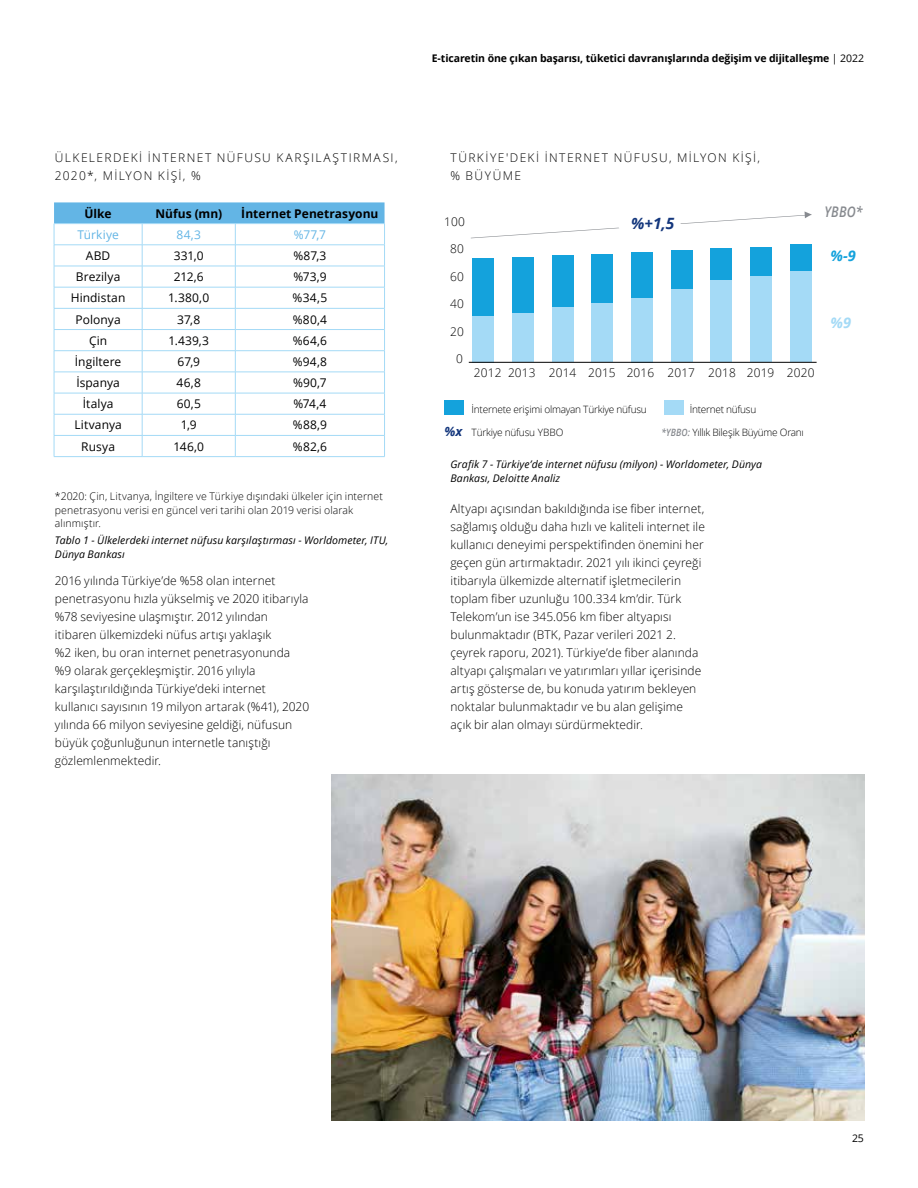
<style>
.page{position:relative;width:918px;height:1188px;background:#fff}
.page>*{position:absolute;margin:0;border:0;box-sizing:border-box;transform-origin:0 0}
.t1{font:italic 700 15.6px "Open Sans";color:#14377d}
.t2{font:italic 600 14.7px "Open Sans";color:#878a8f;scale:.85 1}
.t3{font:italic 700 14.7px "Open Sans";color:#14a2dc}
.t4{font:italic 700 14.7px "Open Sans";color:#a4daf6}
.t5{font:300 12px/18px "Open Sans";letter-spacing:.005em;color:#000}
.t6{font:12px "Open Sans";letter-spacing:.01em;color:#000}
.t7{font:300 12px/18px "Open Sans";letter-spacing:.115em;color:#000}
.t8{font:700 12px "Open Sans";letter-spacing:.005em;color:#000}
.t9{font:12px "Open Sans";letter-spacing:.015em;color:#63b5e5}
.t10{font:300 11.85px "Open Sans";letter-spacing:.01em;color:#000}
.t11{font:italic 10.5px/13.5px "Open Sans";letter-spacing:.01em;color:#000}
.t12{font:300 10.5px/13.5px "Open Sans";letter-spacing:.01em;color:#000}
.t13{font:700 10.5px "Open Sans";letter-spacing:-.01em;color:#000}
.t14{font:10.5px "Open Sans";color:#000}
.t15{font:300 10.05px "Open Sans";letter-spacing:-.025em;color:#000}
.s1{font-weight:400}
.s2{font-weight:700;font-style:italic;font-size:12.9px;color:#14377d}
.s3{font-weight:600;font-style:italic;color:#878a8f}
</style>
<div class="page">
<svg style="left:471px;top:211px;width:341px;height:27px"></svg>
<div style="left:473px;top:259px;width:21px;height:103px;background:#14a2dc"></div>
<div style="left:512px;top:258px;width:22px;height:104px;background:#14a2dc"></div>
<div style="left:552px;top:256px;width:22px;height:106px;background:#14a2dc"></div>
<div style="left:592px;top:255px;width:21px;height:107px;background:#14a2dc"></div>
<div style="left:631px;top:253px;width:22px;height:109px;background:#14a2dc"></div>
<div style="left:671px;top:251px;width:22px;height:111px;background:#14a2dc"></div>
<div style="left:710px;top:249px;width:22px;height:113px;background:#14a2dc"></div>
<div style="left:750px;top:248px;width:22px;height:114px;background:#14a2dc"></div>
<div style="left:790px;top:245px;width:22px;height:117px;background:#14a2dc"></div>
<div style="left:473px;top:316px;width:21px;height:47px;background:#a4daf6"></div>
<div style="left:512px;top:313px;width:22px;height:49px;background:#a4daf6"></div>
<div style="left:552px;top:307px;width:22px;height:55px;background:#a4daf6"></div>
<div style="left:592px;top:304px;width:21px;height:58px;background:#a4daf6"></div>
<div style="left:631px;top:298px;width:22px;height:65px;background:#a4daf6"></div>
<div style="left:671px;top:290px;width:22px;height:72px;background:#a4daf6"></div>
<div style="left:710px;top:280px;width:22px;height:82px;background:#a4daf6"></div>
<div style="left:750px;top:277px;width:22px;height:85px;background:#a4daf6"></div>
<div style="left:790px;top:271px;width:22px;height:91px;background:#a4daf6"></div>
<hr style="left:469px;top:362px;width:348px;height:1px;background:#000">
<div style="left:444px;top:400px;width:20px;height:15px;background:#14a2dc"></div>
<div style="left:664px;top:400px;width:19px;height:15px;background:#a4daf6"></div>
<div style="left:619px;top:215px;width:63px;height:23px;background:#fff;border-radius:50%"></div>
<svg style="left:54px;top:202px;width:331px;height:254px"></svg>
<hr style="left:54px;top:456px;width:88px;height:1px;background:#a4daf6">
<hr style="left:142px;top:456px;width:93px;height:1px;background:#a4daf6">
<hr style="left:235px;top:456px;width:150px;height:1px;background:#a4daf6">
<img style="left:331px;top:774px;width:533px;height:347px">
<p class="t13" style="left:432px;top:51px;width:434px">E-ticaretin öne çıkan başarısı, tüketici davranışlarında değişim ve dijitalleşme <span class="s1">| 2022</span></p>
<p class="t7" style="left:55px;top:148px;width:344px">ÜLKELERDEKİ İNTERNET NÜFUSU KARŞILAŞTIRMASI,<br>2020*, MİLYON KİŞİ, %</p>
<p class="t7" style="left:450px;top:148px;width:311px">TÜRKİYE'DEKİ İNTERNET NÜFUSU, MİLYON KİŞİ, % BÜYÜME</p>
<p class="t8" style="left:85px;top:205px;width:29px">Ülke</p>
<p class="t8" style="left:155px;top:205px;width:68px">Nüfus (mn)</p>
<p class="t8" style="left:241px;top:205px;width:139px">İnternet Penetrasyonu</p>
<p class="t9" style="left:77px;top:226px;width:43px">Türkiye</p>
<p class="t9" style="left:176px;top:226px;width:26px">84,3</p>
<p class="t9" style="left:294px;top:226px;width:34px">%77,7</p>
<p class="t6" style="left:86px;top:247px;width:26px">ABD</p>
<p class="t6" style="left:174px;top:247px;width:31px">331,0</p>
<p class="t6" style="left:293px;top:247px;width:35px">%87,3</p>
<p class="t6" style="left:76px;top:269px;width:46px">Brezilya</p>
<p class="t6" style="left:174px;top:269px;width:31px">212,6</p>
<p class="t6" style="left:293px;top:269px;width:35px">%73,9</p>
<p class="t6" style="left:71px;top:290px;width:56px">Hindistan</p>
<p class="t6" style="left:168px;top:290px;width:42px">1.380,0</p>
<p class="t6" style="left:293px;top:290px;width:36px">%34,5</p>
<p class="t6" style="left:76px;top:311px;width:47px">Polonya</p>
<p class="t6" style="left:177px;top:311px;width:24px">37,8</p>
<p class="t6" style="left:293px;top:311px;width:36px">%80,4</p>
<p class="t6" style="left:89px;top:332px;width:20px">Çin</p>
<p class="t6" style="left:168px;top:332px;width:42px">1.439,3</p>
<p class="t6" style="left:293px;top:332px;width:36px">%64,6</p>
<p class="t6" style="left:75px;top:353px;width:48px">İngiltere</p>
<p class="t6" style="left:178px;top:353px;width:24px">67,9</p>
<p class="t6" style="left:293px;top:353px;width:36px">%94,8</p>
<p class="t6" style="left:76px;top:374px;width:45px">İspanya</p>
<p class="t6" style="left:177px;top:374px;width:26px">46,8</p>
<p class="t6" style="left:293px;top:374px;width:35px">%90,7</p>
<p class="t6" style="left:83px;top:396px;width:32px">İtalya</p>
<p class="t6" style="left:177px;top:396px;width:26px">60,5</p>
<p class="t6" style="left:294px;top:396px;width:34px">%74,4</p>
<p class="t6" style="left:74px;top:417px;width:49px">Litvanya</p>
<p class="t6" style="left:181px;top:417px;width:17px">1,9</p>
<p class="t6" style="left:293px;top:417px;width:35px">%88,9</p>
<p class="t6" style="left:81px;top:438px;width:35px">Rusya</p>
<p class="t6" style="left:174px;top:438px;width:32px">146,0</p>
<p class="t6" style="left:293px;top:438px;width:36px">%82,6</p>
<p class="t12" style="left:55px;top:489px;width:330px">*2020: Çin, Litvanya, İngiltere ve Türkiye dışındaki ülkeler için internet penetrasyonu verisi en güncel veri tarihi olan 2019 verisi olarak alınmıştır.</p>
<p class="t11" style="left:55px;top:533px;width:335px">Tablo 1 - Ülkelerdeki internet nüfusu karşılaştırması - Worldometer, ITU,<br>Dünya Bankası</p>
<p class="t5" style="left:55px;top:572px;width:256px">2016 yılında Türkiye’de %58 olan internet penetrasyonu hızla yükselmiş ve 2020 itibarıyla %78 seviyesine ulaşmıştır. 2012 yılından itibaren ülkemizdeki nüfus artışı yaklaşık<br>%2 iken, bu oran internet penetrasyonunda %9 olarak gerçekleşmiştir. 2016 yılıyla karşılaştırıldığında Türkiye’deki internet kullanıcı sayısının 19 milyon artarak (%41), 2020 yılında 66 milyon seviyesine geldiği, nüfusun büyük çoğunluğunun internetle tanıştığı gözlemlenmektedir.</p>
<p class="t10" style="left:444px;top:214px;width:22px">100</p>
<p class="t10" style="left:450px;top:241px;width:15px">80</p>
<p class="t10" style="left:450px;top:269px;width:15px">60</p>
<p class="t10" style="left:450px;top:296px;width:15px">40</p>
<p class="t10" style="left:450px;top:323px;width:15px">20</p>
<p class="t10" style="left:456px;top:351px;width:8px">0</p>
<h1 class="t1" style="left:631px;top:212px;width:45px">%+1,5</h1>
<p class="t10" style="left:474px;top:364px;width:342px">2012 2013 2014 2015 2016 2017 2018 2019 2020</p>
<p class="t15" style="left:472px;top:402px;width:177px">İnternete erişimi olmayan Türkiye nüfusu</p>
<p class="t15" style="left:690px;top:402px;width:68px">İnternet nüfusu</p>
<p class="t15" style="left:444px;top:425px;width:120px"><span class="s2">%x</span> Türkiye nüfusu YBBO</p>
<p class="t15" style="left:661px;top:426px;width:144px"><span class="s3">*YBBO:</span> Yıllık Bileşik Büyüme Oranı</p>
<p class="t11" style="left:450px;top:457px;width:313px">Grafik 7 - Türkiye’de internet nüfusu (milyon) - Worldometer, Dünya<br>Bankası, Deloitte Analiz</p>
<p class="t5" style="left:450px;top:500px;width:256px">Altyapı açısından bakıldığında ise fiber internet, sağlamış olduğu daha hızlı ve kaliteli internet ile kullanıcı deneyimi perspektifinden önemini her geçen gün artırmaktadır. 2021 yılı ikinci çeyreği itibarıyla ülkemizde alternatif işletmecilerin toplam fiber uzunluğu 100.334 km’dir. Türk Telekom’un ise 345.056 km fiber altyapısı bulunmaktadır (BTK, Pazar verileri 2021 2. çeyrek raporu, 2021). Türkiye’de fiber alanında altyapı çalışmaları ve yatırımları yıllar içerisinde artış gösterse de, bu konuda yatırım bekleyen noktalar bulunmaktadır ve bu alan gelişime açık bir alan olmayı sürdürmektedir.</p>
<p class="t2" style="left:825px;top:202px;width:46px">YBBO*</p>
<p class="t3" style="left:831px;top:245px;width:27px">%-9</p>
<p class="t4" style="left:831px;top:312px;width:22px">%9</p>
<p class="t14" style="left:852px;top:1131px;width:13px">25</p>
</div>
